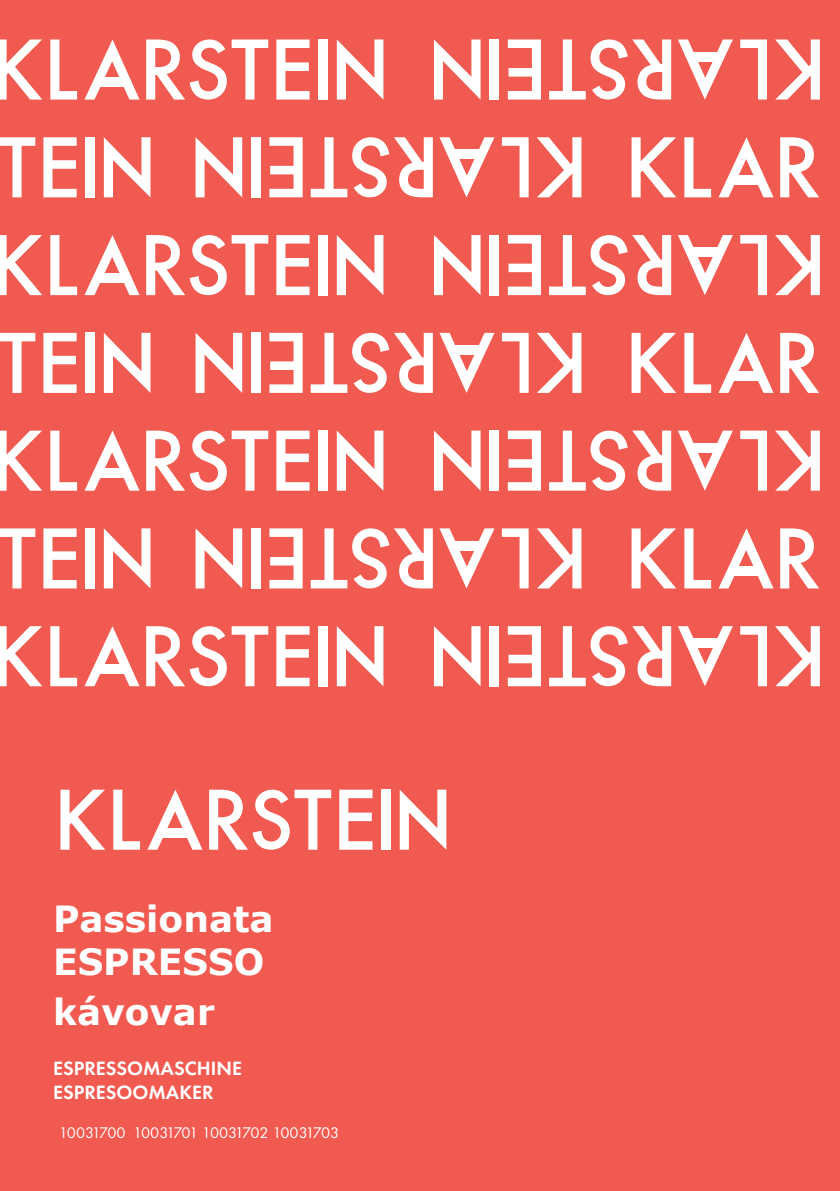
<style>
.page{position:relative;width:840px;height:1191px;background:#fff}
.page>*{position:absolute;margin:0;border:0;box-sizing:border-box;transform-origin:0 0}
.t1{font:700 36px/43.2px "Verdana";color:#fff}
.t2{font:600 20px/24px "Futura PTW08";color:#fff}
.t3{font:16px "Futura PTW08";letter-spacing:-.05em;color:#fff}
</style>
<div class="page">
<div style="left:0;top:0;width:839px;height:1191px;background:#f05a50"></div>
<svg style="left:60px;top:789px;width:45px;height:60px"></svg>
<svg style="left:113px;top:789px;width:27px;height:60px"></svg>
<svg style="left:209px;top:789px;width:122px;height:60px"></svg>
<svg style="left:339px;top:789px;width:33px;height:60px"></svg>
<div style="left:381px;top:789px;width:9px;height:60px;background:#fff"></div>
<svg style="left:147px;top:790px;width:55px;height:59px"></svg>
<div style="left:158px;top:828px;width:34px;height:9px;background:#fff"></div>
<svg style="left:399px;top:789px;width:47px;height:60px"></svg>
<svg style="left:0;top:40px;width:42px;height:60px"></svg>
<svg style="left:50px;top:40px;width:27px;height:60px"></svg>
<svg style="left:146px;top:39px;width:122px;height:61px"></svg>
<svg style="left:276px;top:40px;width:33px;height:60px"></svg>
<div style="left:318px;top:40px;width:9px;height:60px;background:#fff"></div>
<svg style="left:84px;top:39px;width:55px;height:61px"></svg>
<div style="left:96px;top:78px;width:33px;height:9px;background:#fff"></div>
<svg style="left:336px;top:39px;width:47px;height:61px"></svg>
<svg style="left:0;top:430px;width:42px;height:61px"></svg>
<svg style="left:50px;top:430px;width:27px;height:61px"></svg>
<svg style="left:146px;top:430px;width:122px;height:61px"></svg>
<svg style="left:276px;top:430px;width:33px;height:61px"></svg>
<div style="left:318px;top:430px;width:9px;height:61px;background:#fff"></div>
<svg style="left:84px;top:430px;width:55px;height:61px"></svg>
<div style="left:96px;top:469px;width:33px;height:9px;background:#fff"></div>
<svg style="left:336px;top:430px;width:47px;height:61px"></svg>
<svg style="left:0;top:626px;width:42px;height:60px"></svg>
<svg style="left:50px;top:626px;width:27px;height:60px"></svg>
<svg style="left:146px;top:626px;width:122px;height:60px"></svg>
<svg style="left:276px;top:626px;width:33px;height:60px"></svg>
<div style="left:318px;top:626px;width:9px;height:60px;background:#fff"></div>
<svg style="left:84px;top:626px;width:55px;height:60px"></svg>
<div style="left:96px;top:664px;width:33px;height:9px;background:#fff"></div>
<svg style="left:336px;top:626px;width:47px;height:60px"></svg>
<svg style="left:0;top:235px;width:42px;height:60px"></svg>
<svg style="left:50px;top:235px;width:27px;height:60px"></svg>
<svg style="left:146px;top:235px;width:122px;height:60px"></svg>
<svg style="left:276px;top:235px;width:33px;height:60px"></svg>
<div style="left:318px;top:235px;width:9px;height:60px;background:#fff"></div>
<svg style="left:84px;top:235px;width:55px;height:60px"></svg>
<div style="left:96px;top:273px;width:33px;height:9px;background:#fff"></div>
<svg style="left:336px;top:235px;width:47px;height:60px"></svg>
<svg style="left:0;top:137px;width:35px;height:60px"></svg>
<svg style="left:43px;top:137px;width:34px;height:60px"></svg>
<div style="left:86px;top:137px;width:9px;height:60px;background:#fff"></div>
<svg style="left:104px;top:137px;width:46px;height:60px"></svg>
<svg style="left:0;top:333px;width:35px;height:60px"></svg>
<svg style="left:43px;top:333px;width:34px;height:60px"></svg>
<div style="left:86px;top:333px;width:9px;height:60px;background:#fff"></div>
<svg style="left:104px;top:333px;width:46px;height:60px"></svg>
<svg style="left:0;top:528px;width:35px;height:60px"></svg>
<svg style="left:43px;top:528px;width:34px;height:60px"></svg>
<div style="left:86px;top:528px;width:9px;height:60px;background:#fff"></div>
<svg style="left:104px;top:528px;width:46px;height:60px"></svg>
<svg style="left:775px;top:39px;width:44px;height:61px"></svg>
<svg style="left:740px;top:39px;width:26px;height:61px"></svg>
<svg style="left:549px;top:39px;width:121px;height:61px"></svg>
<svg style="left:507px;top:39px;width:33px;height:61px"></svg>
<div style="left:489px;top:39px;width:9px;height:61px;background:#fff"></div>
<svg style="left:678px;top:39px;width:54px;height:61px"></svg>
<div style="left:688px;top:52px;width:33px;height:9px;background:#fff"></div>
<svg style="left:434px;top:39px;width:46px;height:61px"></svg>
<svg style="left:775px;top:430px;width:44px;height:60px"></svg>
<svg style="left:740px;top:430px;width:26px;height:60px"></svg>
<svg style="left:549px;top:430px;width:121px;height:60px"></svg>
<svg style="left:507px;top:430px;width:33px;height:60px"></svg>
<div style="left:489px;top:430px;width:9px;height:60px;background:#fff"></div>
<svg style="left:678px;top:430px;width:54px;height:61px"></svg>
<div style="left:688px;top:443px;width:33px;height:9px;background:#fff"></div>
<svg style="left:434px;top:430px;width:46px;height:61px"></svg>
<svg style="left:775px;top:626px;width:44px;height:60px"></svg>
<svg style="left:740px;top:626px;width:26px;height:60px"></svg>
<svg style="left:549px;top:626px;width:121px;height:60px"></svg>
<svg style="left:507px;top:626px;width:33px;height:60px"></svg>
<div style="left:489px;top:626px;width:9px;height:60px;background:#fff"></div>
<svg style="left:678px;top:626px;width:54px;height:60px"></svg>
<div style="left:688px;top:639px;width:33px;height:9px;background:#fff"></div>
<svg style="left:434px;top:626px;width:46px;height:60px"></svg>
<svg style="left:775px;top:235px;width:44px;height:60px"></svg>
<svg style="left:740px;top:235px;width:26px;height:60px"></svg>
<svg style="left:549px;top:235px;width:121px;height:60px"></svg>
<svg style="left:507px;top:235px;width:33px;height:60px"></svg>
<div style="left:489px;top:235px;width:9px;height:60px;background:#fff"></div>
<svg style="left:678px;top:235px;width:54px;height:60px"></svg>
<div style="left:688px;top:248px;width:33px;height:9px;background:#fff"></div>
<svg style="left:434px;top:235px;width:46px;height:60px"></svg>
<svg style="left:537px;top:137px;width:44px;height:60px"></svg>
<svg style="left:501px;top:137px;width:27px;height:60px"></svg>
<svg style="left:310px;top:137px;width:122px;height:60px"></svg>
<svg style="left:269px;top:137px;width:33px;height:60px"></svg>
<div style="left:251px;top:137px;width:9px;height:60px;background:#fff"></div>
<svg style="left:439px;top:137px;width:55px;height:60px"></svg>
<div style="left:450px;top:150px;width:33px;height:9px;background:#fff"></div>
<svg style="left:195px;top:137px;width:47px;height:60px"></svg>
<svg style="left:537px;top:333px;width:44px;height:60px"></svg>
<svg style="left:501px;top:333px;width:27px;height:60px"></svg>
<svg style="left:310px;top:333px;width:122px;height:60px"></svg>
<svg style="left:269px;top:333px;width:33px;height:60px"></svg>
<div style="left:251px;top:333px;width:9px;height:60px;background:#fff"></div>
<svg style="left:439px;top:333px;width:55px;height:60px"></svg>
<div style="left:450px;top:345px;width:33px;height:9px;background:#fff"></div>
<svg style="left:195px;top:333px;width:47px;height:60px"></svg>
<svg style="left:537px;top:528px;width:44px;height:60px"></svg>
<svg style="left:501px;top:528px;width:27px;height:60px"></svg>
<svg style="left:310px;top:528px;width:122px;height:60px"></svg>
<svg style="left:269px;top:528px;width:33px;height:60px"></svg>
<div style="left:251px;top:528px;width:9px;height:60px;background:#fff"></div>
<svg style="left:439px;top:528px;width:55px;height:60px"></svg>
<div style="left:450px;top:541px;width:33px;height:9px;background:#fff"></div>
<svg style="left:195px;top:528px;width:47px;height:60px"></svg>
<svg style="left:631px;top:137px;width:45px;height:60px"></svg>
<svg style="left:684px;top:137px;width:26px;height:60px"></svg>
<svg style="left:780px;top:137px;width:38px;height:60px"></svg>
<svg style="left:718px;top:137px;width:55px;height:60px"></svg>
<div style="left:729px;top:176px;width:33px;height:9px;background:#fff"></div>
<svg style="left:631px;top:333px;width:45px;height:60px"></svg>
<svg style="left:684px;top:333px;width:26px;height:60px"></svg>
<svg style="left:780px;top:333px;width:38px;height:60px"></svg>
<svg style="left:718px;top:333px;width:55px;height:60px"></svg>
<div style="left:729px;top:371px;width:33px;height:9px;background:#fff"></div>
<svg style="left:631px;top:528px;width:45px;height:60px"></svg>
<svg style="left:684px;top:528px;width:26px;height:60px"></svg>
<svg style="left:780px;top:528px;width:38px;height:60px"></svg>
<svg style="left:718px;top:528px;width:55px;height:60px"></svg>
<div style="left:729px;top:567px;width:33px;height:9px;background:#fff"></div>
<h1 class="t1" style="left:53px;top:896px;width:222px">Passionata<br>ESPRESSO</h1>
<h1 class="t1" style="left:53px;top:989px;width:163px">kávovar</h1>
<p class="t2" style="left:53px;top:1056px;width:190px">ESPRESSOMASCHINE<br>ESPRESOOMAKER</p>
<p class="t3" style="left:59px;top:1123px;width:282px">10031700 10031701 10031702 10031703</p>
</div>
